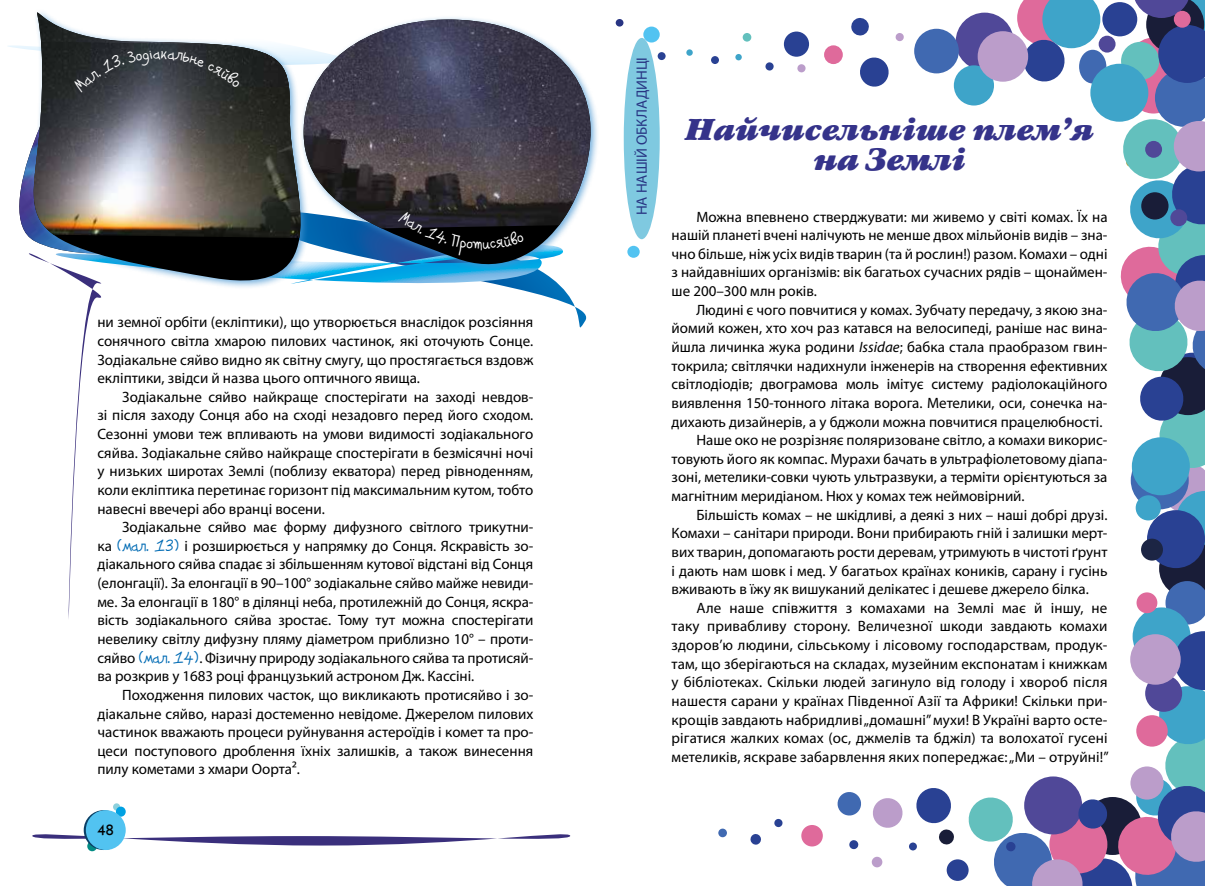
<style>
.page{position:relative;width:1205px;height:886px;background:#fff}
.page>*{position:absolute;margin:0;border:0;box-sizing:border-box;transform-origin:0 0}
.t1{font:italic 700 30px/30px "Garamond Book C";color:#35338a;text-align:center}
.t2{font:15px/18.6px "Myriad Pro";color:#000;text-align:justify}
.t3{font:15px "Myriad Pro";color:#283583}
.t4{font:700 15px "Kabel";color:#000}
.s1{font-family:"PF Kids Pro Grade Five";font-size:17.5px;color:#006bb4}
.s2{font-style:italic}
</style>
<div class="page">
<svg style="left:860px;top:57px;width:29px;height:30px"></svg>
<div style="left:955px;top:13px;width:58px;height:58px;background:#504898;border-radius:50%"></div>
<div style="left:914px;top:29px;width:45px;height:44px;background:#4069b1;border-radius:50%"></div>
<div style="left:909px;top:842px;width:8px;height:8px;background:#294193;border-radius:50%"></div>
<svg style="left:750px;top:834px;width:11px;height:11px"></svg>
<svg style="left:849px;top:840px;width:10px;height:9px"></svg>
<svg style="left:837px;top:792px;width:24px;height:24px"></svg>
<svg style="left:774px;top:818px;width:9px;height:9px"></svg>
<svg style="left:873px;top:798px;width:30px;height:30px"></svg>
<svg style="left:1017px;top:0;width:83px;height:83px"></svg>
<div style="left:954px;top:65px;width:40px;height:41px;background:#3ea4c9;border-radius:50%"></div>
<svg style="left:851px;top:18px;width:18px;height:18px"></svg>
<div style="left:1079px;top:50px;width:27px;height:33px;background:#4069b1;border-radius:50%"></div>
<div style="left:1102px;top:2px;width:35px;height:34px;background:#294193;border-radius:50%"></div>
<div style="left:977px;top:31px;width:51px;height:51px;background:#bb9dca;border-radius:50%"></div>
<div style="left:872px;top:857px;width:10px;height:10px;background:#bb9dca;border-radius:50%"></div>
<svg style="left:915px;top:788px;width:39px;height:57px"></svg>
<svg style="left:1117px;top:0;width:88px;height:624px"></svg>
<div style="left:718px;top:828px;width:9px;height:9px;background:#4069b1;border-radius:50%"></div>
<div style="left:1147px;top:510px;width:58px;height:58px;background:#294193;border-radius:50%"></div>
<div style="left:1132px;top:607px;width:58px;height:58px;background:#3ea4c9;border-radius:50%"></div>
<div style="left:1090px;top:64px;width:58px;height:58px;background:#3ea4c9;border-radius:50%"></div>
<div style="left:1145px;top:141px;width:17px;height:17px;background:#504898;border-radius:50%"></div>
<div style="left:946px;top:859px;width:22px;height:22px;background:#294193;border-radius:50%"></div>
<div style="left:1141px;top:539px;width:22px;height:21px;background:#1c2544;border-radius:50%"></div>
<div style="left:1135px;top:495px;width:26px;height:25px;background:#3ea4c9;border-radius:50%"></div>
<div style="left:1136px;top:592px;width:21px;height:21px;background:#df6a9b;border-radius:50%"></div>
<div style="left:824px;top:45px;width:19px;height:19px;background:#df6a9b;border-radius:50%"></div>
<div style="left:1170px;top:209px;width:17px;height:17px;background:#504898;border-radius:50%"></div>
<div style="left:1098px;top:36px;width:17px;height:17px;background:#504898;border-radius:50%"></div>
<div style="left:1174px;top:11px;width:16px;height:17px;background:#df6a9b;border-radius:50%"></div>
<div style="left:801px;top:825px;width:22px;height:21px;background:#df6a9b;border-radius:50%"></div>
<svg style="left:966px;top:631px;width:239px;height:255px"></svg>
<div style="left:1141px;top:192px;width:27px;height:28px;background:#191d38;border-radius:50%"></div>
<div style="left:711px;top:56px;width:8px;height:8px;background:#294193;border-radius:50%"></div>
<div style="left:658px;top:52px;width:7px;height:8px;background:#294193;border-radius:50%"></div>
<svg style="left:765px;top:62px;width:9px;height:9px"></svg>
<svg style="left:797px;top:64px;width:9px;height:9px"></svg>
<svg style="left:895px;top:33px;width:9px;height:9px"></svg>
<div style="left:743px;top:33px;width:8px;height:9px;background:#63c0bd;border-radius:50%"></div>
<div style="left:735px;top:54px;width:7px;height:6px;background:#3ea4c9;border-radius:50%"></div>
<div style="left:686px;top:49px;width:7px;height:7px;background:#3ea4c9;border-radius:50%"></div>
<div style="left:784px;top:32px;width:25px;height:25px;background:#294193;border-radius:50%"></div>
<svg style="left:8px;top:45px;width:23px;height:190px"></svg>
<img style="left:36px;top:12px;width:179px;height:30px">
<img style="left:31px;top:42px;width:268px;height:168px">
<div style="left:299px;top:15px;width:301px;height:258px;background:#4695d2;opacity:.75"></div>
<svg style="left:302px;top:18px;width:290px;height:255px"></svg>
<img style="left:302px;top:20px;width:289px;height:208px">
<svg style="left:32px;top:829px;width:538px;height:16px"></svg>
<div style="left:624px;top:38px;width:36px;height:201px;background:#7fc9e0;border-radius:50%"></div>
<div style="left:643px;top:27px;width:17px;height:16px;background:#52c3f1;border-radius:50%"></div>
<div style="left:627px;top:246px;width:13px;height:12px;background:#52c3f1;border-radius:50%"></div>
<div style="left:616px;top:19px;width:7px;height:8px;background:#283583;border-radius:50%"></div>
<svg style="left:87px;top:841px;width:10px;height:10px"></svg>
<div style="left:113px;top:803px;width:7px;height:7px;background:#8dd0dc;border-radius:50%"></div>
<div style="left:116px;top:806px;width:10px;height:11px;background:#00a1e2;border-radius:50%"></div>
<svg style="left:84px;top:810px;width:40px;height:40px"></svg>
<div style="left:86px;top:810px;width:40px;height:40px;background:#52c3f1;border-radius:50%"></div>
<svg style="left:73px;top:50px;width:167px;height:43px;background:#32363a"></svg>
<svg style="left:27px;top:210px;width:536px;height:409px"></svg>
<p class="t2" style="left:97px;top:313px;width:437px">ни земної орбіти (екліптики), що утворюється внаслідок розсіяння сонячного світла хмарою пилових частинок, які оточують Сонце.<br>Зодіакальне сяйво видно як світну смугу, що простягається вздовж екліптики, звідси й назва цього оптичного явища.</p>
<p class="t2" style="left:97px;top:387px;width:437px;text-indent:25px">Зодіакальне сяйво найкраще спостерігати на заході невдов&shy;зі після заходу Сонця або на сході незадовго перед його сходом.<br>Сезонні умови теж впливають на умови видимості зодіакального сяйва. Зодіакальне сяйво найкраще спостерігати в безмісячні ночі у низьких широтах Землі (поблизу екватора) перед рівноденням, коли екліптика перетинає горизонт під максимальним кутом, тобто навесні ввечері або вранці восени.</p>
<p class="t2" style="left:97px;top:518px;width:437px;text-indent:25px">Зодіакальне сяйво має форму дифузного світлого трикутни&shy;ка <span class="s1">(мал. 13)</span> і розширюється у напрямку до Сонця. Яскравість зо&shy;діакального сяйва спадає зі збільшенням кутової відстані від Сонця (елонгації). За елонгації в 90–100° зодіакальне сяйво майже невиди&shy;ме. За елонгації в 180° в ділянці неба, протилежній до Сонця, яскра&shy;вість зодіакального сяйва зростає. Тому тут можна спостерігати невелику світлу дифузну пляму діаметром приблизно 10° – проти&shy;сяйво <span class="s1">(мал. 14)</span>. Фізичну природу зодіакального сяйва та протисяй&shy;ва розкрив у 1683 році французький астроном Дж. Кассіні.</p>
<p class="t2" style="left:97px;top:685px;width:437px;text-indent:25px">Походження пилових часток, що викликають протисяйво і зо&shy;діакальне сяйво, наразі достеменно невідоме. Джерелом пилових частинок вважають процеси руйнування астероїдів і комет та про&shy;цеси поступового дроблення їхніх залишків, а також винесення пилу кометами з хмари Оорта².</p>
<p class="t4" style="left:97px;top:821px;width:19px">48</p>
<p class="t3" style="left:633px;top:215px;width:160px;rotate:-90deg">НА НАШІЙ ОБКЛАДИНЦІ</p>
<h1 class="t1" style="left:685px;top:115px;width:411px">Найчисельніше плем’я на Землі</h1>
<p class="t2" style="left:671px;top:207px;width:437px;text-indent:25px">Можна впевнено стверджувати: ми живемо у світі комах. Їх на нашій планеті вчені налічують не менше двох мільйонів видів – зна&shy;чно більше, ніж усіх видів тварин (та й рослин!) разом. Комахи – одні з найдавніших організмів: вік багатьох сучасних рядів – щонаймен&shy;ше 200–300 млн років.</p>
<p class="t2" style="left:696px;top:300px;width:413px">Людині є чого повчитися у комах. Зубчату передачу, з якою зна-</p>
<p class="t2" style="left:671px;top:319px;width:437px">йомий кожен, хто хоч раз катався на велосипеді, раніше нас вина-</p>
<p class="t2" style="left:671px;top:337px;width:437px">йшла личинка жука родини <span class="s2">Іssidae</span>; бабка стала праобразом гвин-</p>
<p class="t2" style="left:671px;top:356px;width:437px">токрила; світлячки надихнули інженерів на створення ефективних</p>
<p class="t2" style="left:671px;top:375px;width:437px">світлодіодів; двограмова моль імітує систему радіолокаційного</p>
<p class="t2" style="left:671px;top:393px;width:437px">виявлення 150-тонного літака ворога. Метелики, оси, сонечка на-</p>
<p class="t2" style="left:671px;top:412px;width:432px">дихають дизайнерів, а у бджоли можна повчитися працелюбності.</p>
<p class="t2" style="left:696px;top:430px;width:413px">Наше око не розрізняє поляризоване світло, а комахи викорис-</p>
<p class="t2" style="left:671px;top:449px;width:437px">товують його як компас. Мурахи бачать в ультрафіолетовому діапа-</p>
<p class="t2" style="left:671px;top:468px;width:437px">зоні, метелики-совки чують ультразвуки, а терміти орієнтуються за</p>
<p class="t2" style="left:671px;top:486px;width:355px">магнітним меридіаном. Нюх у комах теж неймовірний.</p>
<p class="t2" style="left:696px;top:505px;width:413px">Більшість комах – не шкідливі, а деякі з них – наші добрі друзі.</p>
<p class="t2" style="left:671px;top:524px;width:437px">Комахи – санітари природи. Вони прибирають гній і залишки мерт-</p>
<p class="t2" style="left:671px;top:542px;width:437px">вих тварин, допомагають рости деревам, утримують в чистоті ґрунт</p>
<p class="t2" style="left:671px;top:561px;width:437px">і дають нам шовк і мед. У багатьох країнах коників, сарану і гусінь</p>
<p class="t2" style="left:671px;top:580px;width:419px">вживають в їжу як вишуканий делікатес і дешеве джерело білка.</p>
<p class="t2" style="left:696px;top:598px;width:412px">Але наше співжиття з комахами на Землі має й іншу, не</p>
<p class="t2" style="left:671px;top:617px;width:437px">таку привабливу сторону. Величезної шкоди завдають комахи</p>
<p class="t2" style="left:671px;top:635px;width:437px">здоров’ю людини, сільському і лісовому господарствам, продук-</p>
<p class="t2" style="left:671px;top:654px;width:437px">там, що зберігаються на складах, музейним експонатам і книжкам</p>
<p class="t2" style="left:671px;top:673px;width:437px">у бібліотеках. Скільки людей загинуло від голоду і хвороб після</p>
<p class="t2" style="left:671px;top:691px;width:437px">нашестя сарани у країнах Південної Азії та Африки! Скільки при-</p>
<p class="t2" style="left:671px;top:710px;width:437px">крощів завдають набридливі „домашні” мухи! В Україні варто осте-</p>
<p class="t2" style="left:671px;top:729px;width:437px">рігатися жалких комах (ос, джмелів та бджіл) та волохатої гусені</p>
<p class="t2" style="left:671px;top:747px;width:439px">метеликів, яскраве забарвлення яких попереджає: „Ми – отруйні!”</p>
</div>
